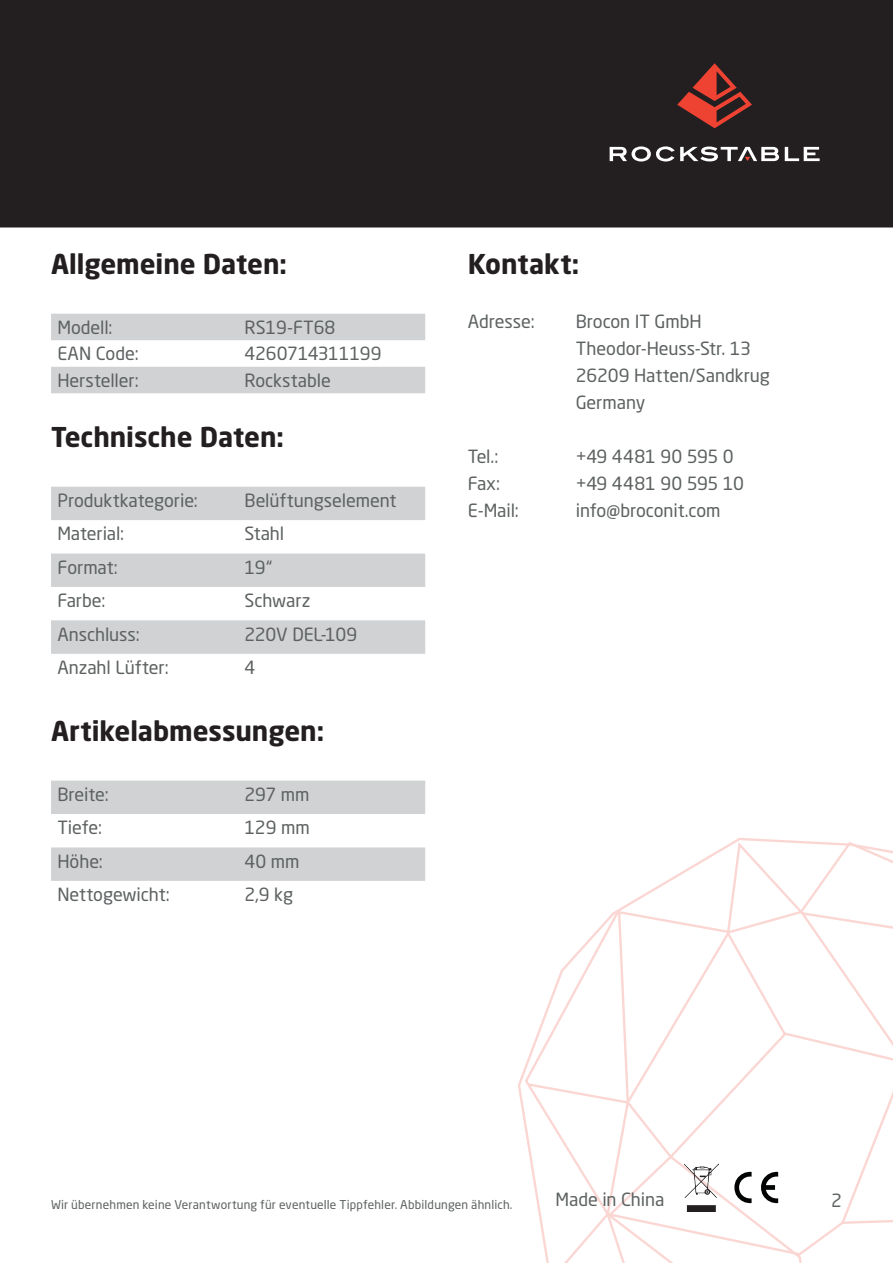
<style>
.page{position:relative;width:893px;height:1263px;background:#fff}
.page>*{position:absolute;margin:0;border:0;box-sizing:border-box;transform-origin:0 0}
.Heading_Two{font:700 27px "Neo Sans Pro";letter-spacing:-.005em;color:#231f20}
.fließtext{font:18px "Neo Sans Pro";letter-spacing:-.005em;color:#5d6161}
.fließtext-2{font:12px "Neo Sans Pro";letter-spacing:.01em;color:#5d6161}
</style>
<div class="page">
<div style="left:0;top:0;width:893px;height:227px;background:#231f20"></div>
<svg style="left:610px;top:146px;width:210px;height:15px"></svg>
<svg style="left:677px;top:63px;width:75px;height:65px;background:#682a26"></svg>
<svg style="left:518px;top:838px;width:375px;height:425px"></svg>
<svg style="left:51px;top:314px;width:374px;height:79px"></svg>
<svg style="left:51px;top:487px;width:374px;height:167px;fill:#d1d2d4"></svg>
<svg style="left:51px;top:781px;width:374px;height:100px"></svg>
<svg style="left:734px;top:1172px;width:18px;height:31px"></svg>
<svg style="left:760px;top:1172px;width:18px;height:31px"></svg>
<img style="left:685px;top:1163px;width:34px;height:49px">
<p class="Heading_Two" style="left:51px;top:247px;width:237px">Allgemeine Daten:</p>
<p class="fließtext" style="left:57px;top:316px;width:57px">Modell:</p>
<p class="fließtext" style="left:244px;top:316px;width:92px">RS19-FT68</p>
<p class="fließtext" style="left:57px;top:343px;width:83px">EAN Code:</p>
<p class="fließtext" style="left:244px;top:343px;width:139px">4260714311199</p>
<p class="fließtext" style="left:57px;top:369px;width:83px">Hersteller:</p>
<p class="fließtext" style="left:244px;top:369px;width:88px">Rockstable</p>
<p class="Heading_Two" style="left:51px;top:420px;width:234px">Technische Daten:</p>
<p class="fließtext" style="left:57px;top:489px;width:142px">Produktkategorie:</p>
<p class="fließtext" style="left:244px;top:489px;width:153px">Belüftungselement</p>
<p class="fließtext" style="left:57px;top:523px;width:68px">Material:</p>
<p class="fließtext" style="left:244px;top:523px;width:41px">Stahl</p>
<p class="fließtext" style="left:57px;top:556px;width:62px">Format:</p>
<p class="fließtext" style="left:244px;top:556px;width:29px">19“</p>
<p class="fließtext" style="left:57px;top:589px;width:50px">Farbe:</p>
<p class="fließtext" style="left:244px;top:589px;width:67px">Schwarz</p>
<p class="fließtext" style="left:57px;top:623px;width:84px">Anschluss:</p>
<p class="fließtext" style="left:244px;top:623px;width:114px">220V DEL-109</p>
<p class="fließtext" style="left:57px;top:656px;width:113px">Anzahl Lüfter:</p>
<p class="fließtext" style="left:244px;top:656px;width:12px">4</p>
<p class="Heading_Two" style="left:51px;top:714px;width:275px">Artikelabmessungen:</p>
<p class="fließtext" style="left:57px;top:783px;width:53px">Breite:</p>
<p class="fließtext" style="left:244px;top:783px;width:67px">297 mm</p>
<p class="fließtext" style="left:57px;top:816px;width:46px">Tiefe:</p>
<p class="fließtext" style="left:244px;top:816px;width:67px">129 mm</p>
<p class="fließtext" style="left:57px;top:850px;width:47px">Höhe:</p>
<p class="fließtext" style="left:244px;top:850px;width:57px">40 mm</p>
<p class="fließtext" style="left:57px;top:883px;width:114px">Nettogewicht:</p>
<p class="fließtext" style="left:244px;top:883px;width:50px">2,9 kg</p>
<p class="Heading_Two" style="left:468px;top:247px;width:113px">Kontakt:</p>
<p class="fließtext" style="left:468px;top:311px;width:68px">Adresse:</p>
<p class="fließtext" style="left:576px;top:311px;width:128px">Brocon IT GmbH</p>
<p class="fließtext" style="left:576px;top:338px;width:177px">Theodor-Heuss-Str. 13</p>
<p class="fließtext" style="left:576px;top:365px;width:196px">26209 Hatten/Sandkrug</p>
<p class="fließtext" style="left:576px;top:392px;width:71px">Germany</p>
<p class="fließtext" style="left:468px;top:446px;width:32px">Tel.:</p>
<p class="fließtext" style="left:576px;top:446px;width:160px">+49 4481 90 595 0</p>
<p class="fließtext" style="left:468px;top:473px;width:34px">Fax:</p>
<p class="fließtext" style="left:576px;top:473px;width:170px">+49 4481 90 595 10</p>
<p class="fließtext" style="left:468px;top:500px;width:53px">E-Mail:</p>
<p class="fließtext" style="left:576px;top:500px;width:146px">info@broconit.com</p>
<p class="fließtext-2" style="left:51px;top:1197px;width:463px">Wir übernehmen keine Verantwortung für eventuelle Tippfehler. Abbildungen ähnlich.</p>
<p class="fließtext" style="left:555px;top:1188px;width:110px">Made in China</p>
<p class="fließtext" style="left:831px;top:1189px;width:12px">2</p>
</div>
